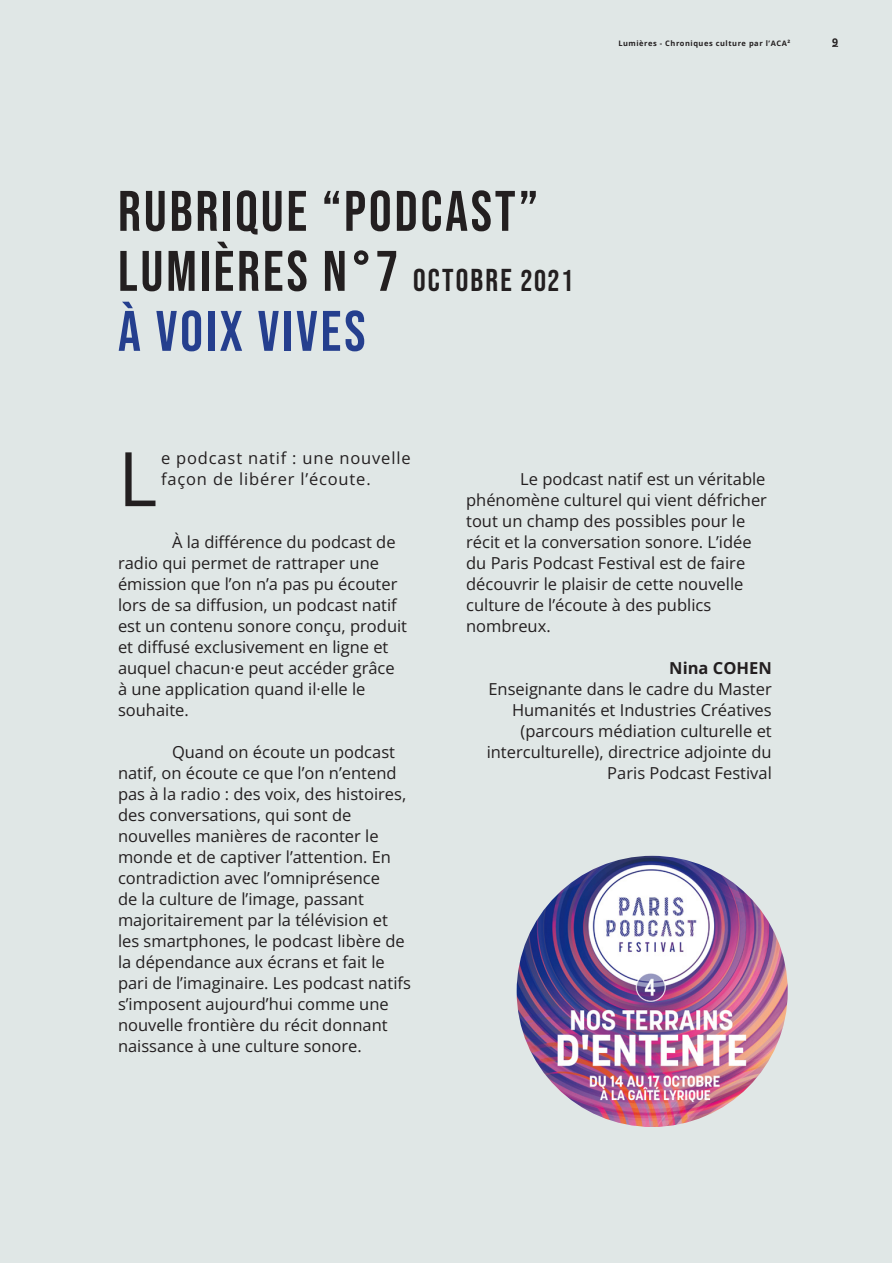
<style>
.page{position:relative;width:893px;height:1263px;background:#fff}
.page>*{position:absolute;margin:0;border:0;box-sizing:border-box;transform-origin:0 0}
.Lead_first_par{font:75.3px "Open Sans";color:#231f20}
.Lead_headline{font:57px/60px "Bebas Neue";letter-spacing:.05em;color:#231f20}
.Lead_headline-2{font:57px "Bebas Neue";letter-spacing:.05em;color:#253f8e}
.Lead_first_par-2{font:16.5px/21px "Open Sans";color:#231f20}
.Lead_first_par-3{font:16.5px/21px "Open Sans";letter-spacing:.05em;color:#231f20}
.t1{font:700 10.5px "Open Sans";color:#231f20}
.t2{font:700 7.5px "Open Sans";letter-spacing:.07em;color:#231f20}
.s1{font-size:31.5px}
.s2{font-size:30px}
.s3{font-weight:700}
</style>
<div class="page">
<div style="left:0;top:0;width:891px;height:1263px;background:#e0e7e6"></div>
<img style="left:517px;top:856px;width:271px;height:271px;border-radius:136px">
<p class="t2" style="left:618px;top:38px;width:173px">Lumières - Chroniques culture par l’ACA²</p>
<p class="t1" style="left:832px;top:35px;width:8px">9</p>
<p class="Lead_headline" style="left:118px;top:180px;width:457px">RUBRIQUE “PODCAST”<br>LUMIÈRES N°7 <span class="s1">OCTOBRE</span> <span class="s2">2021</span></p>
<p class="Lead_headline-2" style="left:118px;top:299px;width:249px">À VOIX VIVES</p>
<p class="Lead_first_par" style="left:118px;top:427px;width:41px">L</p>
<p class="Lead_first_par-3" style="left:161px;top:447px;width:251px">e podcast natif : une nouvelle façon de libérer l’écoute.</p>
<p class="Lead_first_par-2" style="left:118px;top:531px;width:291px;text-indent:54px">À la différence du podcast de radio qui permet de rattraper une émission que l’on n’a pas pu écouter lors de sa diffusion, un podcast natif est un contenu sonore conçu, produit et diffusé exclusivement en ligne et auquel chacun·e peut accéder grâce à une application quand il·elle le souhaite.</p>
<p class="Lead_first_par-2" style="left:118px;top:741px;width:294px;text-indent:54px">Quand on écoute un podcast natif, on écoute ce que l’on n’entend pas à la radio : des voix, des histoires, des conversations, qui sont de nouvelles manières de raconter le monde et de captiver l’attention. En contradiction avec l’omniprésence<br>de la culture de l’image, passant majoritairement par la télévision et les smartphones, le podcast libère de la dépendance aux écrans et fait le pari de l’imaginaire. Les podcast natifs s’imposent aujourd’hui comme une nouvelle frontière du récit donnant naissance à une culture sonore.</p>
<p class="Lead_first_par-2" style="left:466px;top:468px;width:302px;text-indent:54px">Le podcast natif est un véritable phénomène culturel qui vient défricher tout un champ des possibles pour le récit et la conversation sonore. L’idée du Paris Podcast Festival est de faire découvrir le plaisir de cette nouvelle culture de l’écoute à des publics nombreux.</p>
<p class="Lead_first_par-2" style="left:487px;top:657px;width:287px;text-align:right"><span class="s3">Nina COHEN<br></span>Enseignante dans le cadre du Master<br>Humanités et Industries Créatives (parcours médiation culturelle et interculturelle), directrice adjointe du<br>Paris Podcast Festival</p>
</div>
